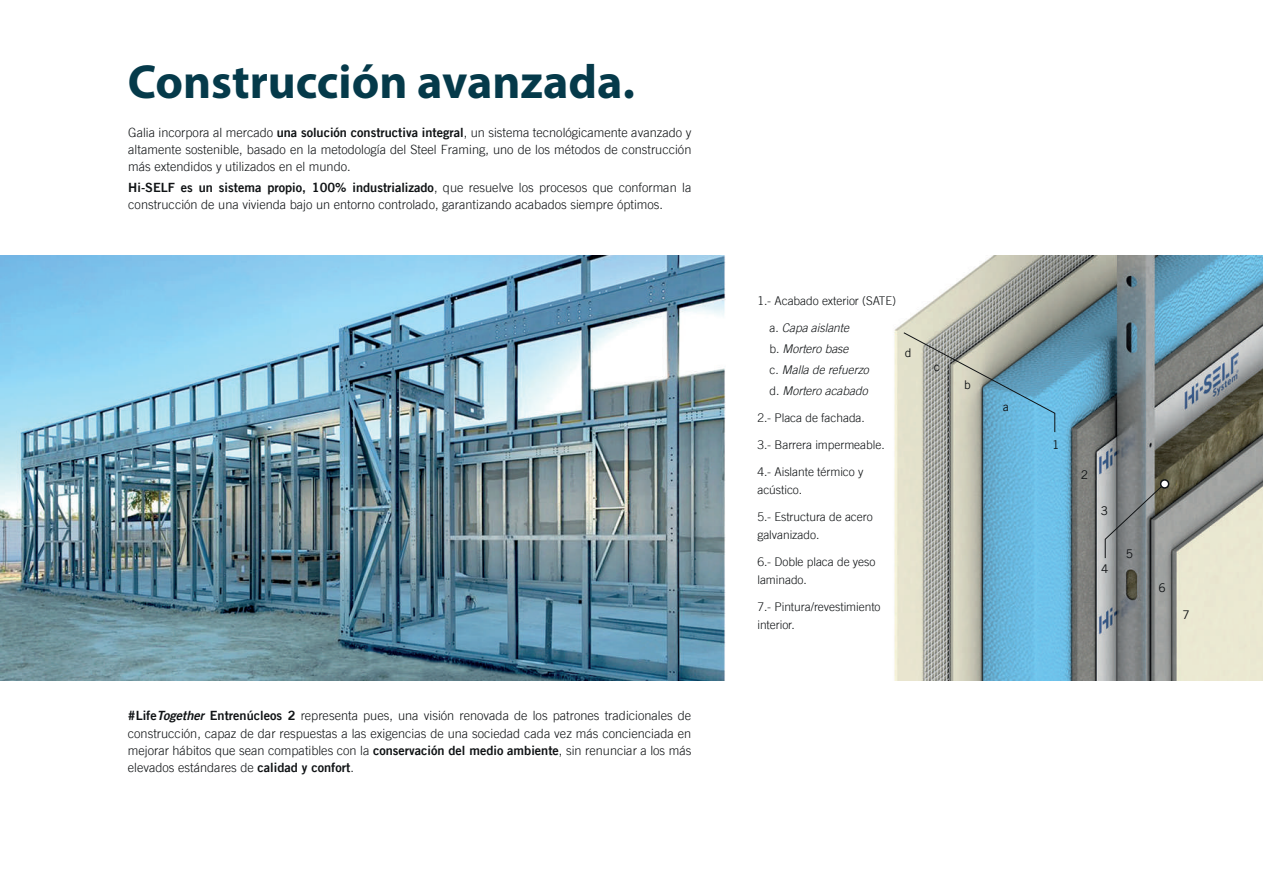
<style>
.page{position:relative;width:1263px;height:893px;background:#fff}
.page>*{position:absolute;margin:0;border:0;box-sizing:border-box;transform-origin:0 0}
.t1{font:700 48px "Myriad Pro";color:#053a4a}
.t2{font:300 12.75px/17.2px "Trade Gothic LT";color:#101315;text-align:justify}
.t3{font:12.75px "Trade Gothic LT Bold Two";color:#101315}
.t4{font:300 12px/18px "Trade Gothic LT";letter-spacing:-.005em;color:#101315}
.t5{font:italic 300 12px/21px "Trade Gothic LT";letter-spacing:-.005em;color:#101315}
.t6{font:12px "Trade Gothic LT";color:#101315}
.s1{font-family:"Trade Gothic LT Bold Two";font-weight:400}
.s2{font-family:"Trade Gothic LT";font-weight:300}
.s3{font-family:"Trade Gothic LT Bold Two";font-weight:400;font-style:italic}
.s4{font-style:normal}
</style>
<div class="page">
<img style="left:0;top:255px;width:1263px;height:425px">
<svg style="left:1104px;top:484px;width:60px;height:75px;background:#818585"></svg>
<div style="left:1160px;top:480px;width:8px;height:8px;background:#fff;border-radius:50%"></div>
<div style="left:1160px;top:479px;width:9px;height:10px;border:2px solid #101315;border-radius:50%"></div>
<svg style="left:903px;top:332px;width:152px;height:100px;background:#97aeb1"></svg>
<h1 class="t1" style="left:128px;top:51px;width:509px">Construcción avanzada.</h1>
<p class="t2" style="left:128px;top:123px;width:565px">Galia incorpora al mercado <span class="s1">una solución constructiva integral</span>, un sistema tecnológicamente avanzado y altamente sostenible, basado en la metodología del Steel Framing, uno de los métodos de construcción más extendidos y utilizados en el mundo.</p>
<p class="t3" style="left:128px;top:180px;width:565px">Hi-SELF es un sistema propio, 100% industrializado<span class="s2">, que resuelve los procesos que conforman la</span></p>
<p class="t2" style="left:128px;top:196px;width:536px">construcción de una vivienda bajo un entorno controlado, garantizando acabados siempre óptimos.</p>
<p class="t2" style="left:128px;top:707px;width:565px"><span class="s1">#Life</span><span class="s3">Together</span> <span class="s1">Entrenúcleos 2</span> representa pues, una visión renovada de los patrones tradicionales de construcción, capaz de dar respuestas a las exigencias de una sociedad cada vez más concienciada en mejorar hábitos que sean compatibles con la <span class="s1">conservación del medio ambiente</span>, sin renunciar a los más elevados estándares de <span class="s1">calidad y confort</span>.</p>
<p class="t4" style="left:757px;top:291px;width:140px">1.- Acabado exterior (SATE)</p>
<p class="t5" style="left:769px;top:317px;width:101px"><span class="s4">a.</span> Capa aislante<br><span class="s4">b.</span> Mortero base<br><span class="s4">c.</span> Malla de refuerzo <span class="s4">d.</span> Mortero acabado</p>
<p class="t4" style="left:757px;top:408px;width:109px">2.- Placa de fachada.</p>
<p class="t4" style="left:757px;top:435px;width:129px">3.- Barrera impermeable.</p>
<p class="t4" style="left:757px;top:462px;width:108px">4.- Aislante térmico y acústico.</p>
<p class="t4" style="left:757px;top:507px;width:117px">5.- Estructura de acero galvanizado.</p>
<p class="t4" style="left:757px;top:552px;width:120px">6.- Doble placa de yeso laminado.</p>
<p class="t4" style="left:757px;top:597px;width:125px">7.- Pintura/revestimiento interior.</p>
<p class="t6" style="left:905px;top:345px;width:8px">d</p>
<p class="t6" style="left:934px;top:359px;width:7px">c</p>
<p class="t6" style="left:964px;top:378px;width:8px">b</p>
<p class="t6" style="left:1003px;top:399px;width:7px">a</p>
<p class="t6" style="left:1052px;top:438px;width:9px">1</p>
<p class="t6" style="left:1081px;top:467px;width:9px">2</p>
<p class="t6" style="left:1101px;top:504px;width:9px">3</p>
<p class="t6" style="left:1101px;top:562px;width:9px">4</p>
<p class="t6" style="left:1126px;top:546px;width:9px">5</p>
<p class="t6" style="left:1158px;top:580px;width:9px">6</p>
<p class="t6" style="left:1182px;top:607px;width:9px">7</p>
</div>
